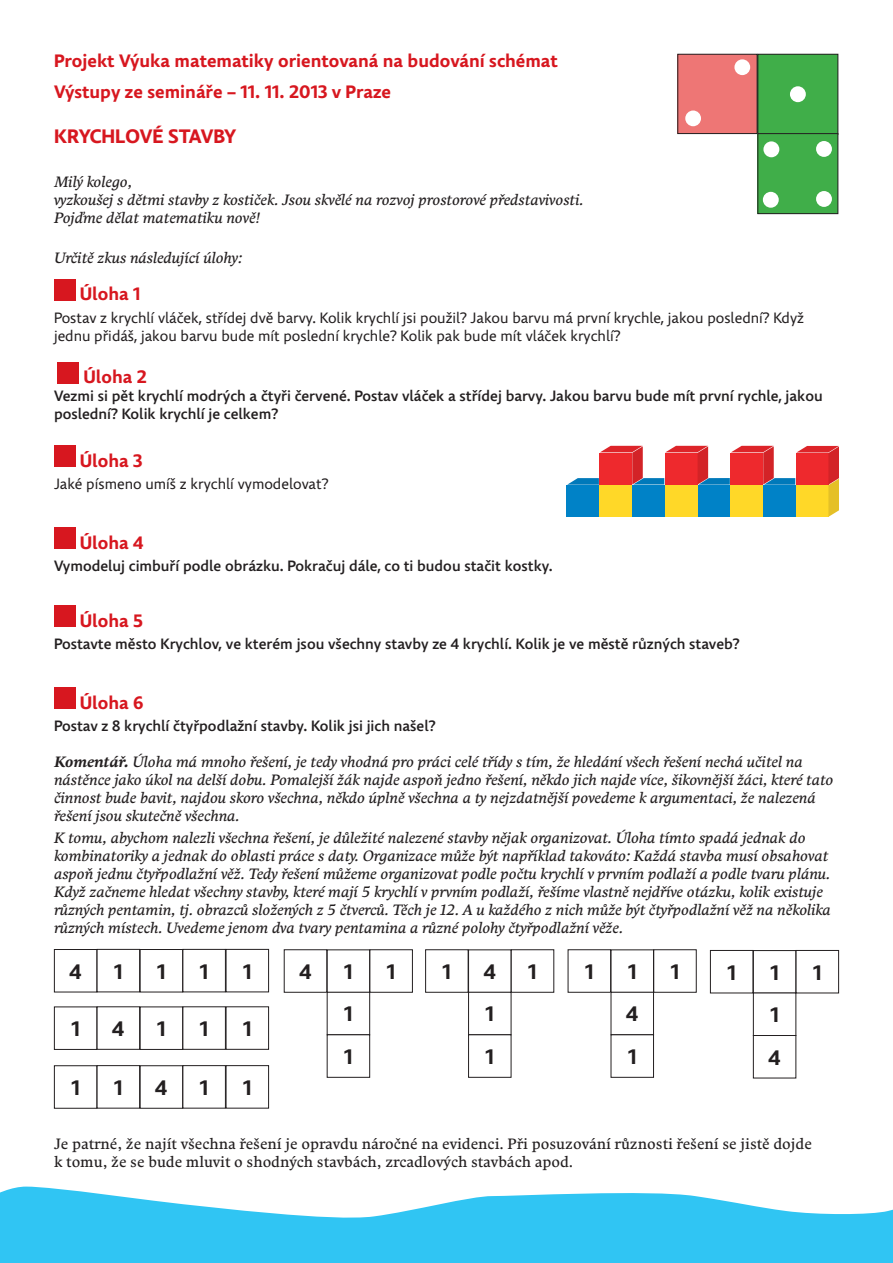
<style>
.page{position:relative;width:893px;height:1263px;background:#fff}
.page>*{position:absolute;margin:0;border:0;box-sizing:border-box;transform-origin:0 0}
.t1{font:700 21px/42.5px "Comenia Sans";color:#231f20}
.t2{font:700 19.5px "Comenia Sans";letter-spacing:.005em;color:#d7171f}
.t3{font:700 18px/30.2px "Comenia Sans";color:#d7171f}
.t4{font:italic 15px/18px "Comenia Serif";color:#231f20}
.t5{font:500 15px/18px "Comenia Sans";color:#231f20}
.t6{font:15px/18px "Comenia Sans";color:#231f20}
.t7{font:15px/18px "Comenia Serif";color:#231f20}
.s1{font-weight:700}
</style>
<div class="page">
<div style="left:54px;top:279px;width:21px;height:21px;background:#d7171f"></div>
<div style="left:58px;top:362px;width:21px;height:21px;background:#d7171f"></div>
<div style="left:54px;top:445px;width:21px;height:22px;background:#d7171f"></div>
<div style="left:54px;top:527px;width:21px;height:22px;background:#d7171f"></div>
<div style="left:54px;top:605px;width:21px;height:22px;background:#d7171f"></div>
<div style="left:54px;top:687px;width:21px;height:22px;background:#d7171f"></div>
<svg style="left:567px;top:446px;width:272px;height:71px"></svg>
<div style="left:54px;top:1006px;width:43px;height:44px;border:1px solid #231f20"></div>
<div style="left:97px;top:1006px;width:43px;height:44px;border:1px solid #231f20"></div>
<div style="left:140px;top:1006px;width:43px;height:44px;border:1px solid #231f20"></div>
<div style="left:183px;top:1006px;width:43px;height:44px;border:1px solid #231f20"></div>
<div style="left:226px;top:1006px;width:43px;height:44px;border:1px solid #231f20"></div>
<div style="left:327px;top:949px;width:43px;height:44px;border:1px solid #231f20"></div>
<div style="left:369px;top:949px;width:44px;height:44px;border:1px solid #231f20"></div>
<div style="left:327px;top:992px;width:43px;height:43px;border:1px solid #231f20"></div>
<div style="left:327px;top:1034px;width:43px;height:44px;border:1px solid #231f20"></div>
<div style="left:284px;top:949px;width:43px;height:44px;border:1px solid #231f20"></div>
<div style="left:54px;top:949px;width:43px;height:43px;border:1px solid #231f20"></div>
<div style="left:97px;top:949px;width:43px;height:43px;border:1px solid #231f20"></div>
<div style="left:140px;top:949px;width:43px;height:43px;border:1px solid #231f20"></div>
<div style="left:183px;top:949px;width:43px;height:43px;border:1px solid #231f20"></div>
<div style="left:226px;top:949px;width:43px;height:43px;border:1px solid #231f20"></div>
<div style="left:753px;top:950px;width:43px;height:43px;border:1px solid #231f20"></div>
<div style="left:796px;top:950px;width:43px;height:43px;border:1px solid #231f20"></div>
<div style="left:753px;top:992px;width:43px;height:44px;border:1px solid #231f20"></div>
<div style="left:753px;top:1035px;width:43px;height:43px;border:1px solid #231f20"></div>
<div style="left:710px;top:950px;width:43px;height:43px;border:1px solid #231f20"></div>
<div style="left:653px;top:949px;width:44px;height:44px;border:1px solid #231f20"></div>
<div style="left:611px;top:992px;width:43px;height:43px;border:1px solid #231f20"></div>
<div style="left:611px;top:1034px;width:43px;height:44px;border:1px solid #231f20"></div>
<div style="left:568px;top:949px;width:43px;height:44px;border:1px solid #231f20"></div>
<div style="left:54px;top:1065px;width:43px;height:43px;border:1px solid #231f20"></div>
<div style="left:97px;top:1065px;width:43px;height:43px;border:1px solid #231f20"></div>
<div style="left:140px;top:1065px;width:43px;height:43px;border:1px solid #231f20"></div>
<div style="left:183px;top:1065px;width:43px;height:43px;border:1px solid #231f20"></div>
<div style="left:226px;top:1065px;width:43px;height:43px;border:1px solid #231f20"></div>
<div style="left:468px;top:949px;width:43px;height:44px;border:1px solid #231f20"></div>
<div style="left:511px;top:949px;width:43px;height:44px;border:1px solid #231f20"></div>
<div style="left:468px;top:992px;width:43px;height:43px;border:1px solid #231f20"></div>
<div style="left:468px;top:1034px;width:43px;height:44px;border:1px solid #231f20"></div>
<div style="left:425px;top:949px;width:43px;height:44px;border:1px solid #231f20"></div>
<svg style="left:0;top:1186px;width:893px;height:77px;fill:#30c5f3"></svg>
<div style="left:758px;top:54px;width:80px;height:80px;background:#40ae49"></div>
<div style="left:757px;top:54px;width:81px;height:81px;border:1px solid #231f20"></div>
<div style="left:758px;top:134px;width:80px;height:80px;background:#40ae49"></div>
<div style="left:757px;top:133px;width:81px;height:81px;border:1px solid #231f20"></div>
<div style="left:790px;top:86px;width:16px;height:16px;background:#fff;border-radius:50%"></div>
<div style="left:763px;top:192px;width:16px;height:16px;background:#fff;border-radius:50%"></div>
<div style="left:816px;top:141px;width:16px;height:16px;background:#fff;border-radius:50%"></div>
<div style="left:763px;top:141px;width:16px;height:16px;background:#fff;border-radius:50%"></div>
<div style="left:816px;top:191px;width:16px;height:16px;background:#fff;border-radius:50%"></div>
<div style="left:678px;top:54px;width:79px;height:80px;background:#ee7675"></div>
<div style="left:677px;top:54px;width:80px;height:80px;border:1px solid #231f20"></div>
<div style="left:685px;top:111px;width:16px;height:15px;background:#fff;border-radius:50%"></div>
<div style="left:734px;top:59px;width:16px;height:16px;background:#fff;border-radius:50%"></div>
<p class="t3" style="left:54px;top:47px;width:505px">Projekt Výuka matematiky orientovaná na budování schémat<br>Výstupy ze semináře – 11. 11. 2013 v Praze</p>
<h2 class="t2" style="left:54px;top:124px;width:184px">Krychlové stavby</h2>
<p class="t4" style="left:54px;top:173px;width:531px">Milý kolego,<br>vyzkoušej s dětmi stavby z kostiček. Jsou skvělé na rozvoj prostorové představivosti.<br>Pojďme dělat matematiku nově!</p>
<p class="t4" style="left:54px;top:248px;width:190px">Určitě zkus následující úlohy:</p>
<p class="t3" style="left:80px;top:279px;width:62px">Úloha 1</p>
<p class="t6" style="left:54px;top:309px;width:751px">Postav z krychlí vláček, střídej dvě barvy. Kolik krychlí jsi použil? Jakou barvu má první krychle, jakou poslední? Když jednu přidáš, jakou barvu bude mít poslední krychle? Kolik pak bude mít vláček krychlí?</p>
<p class="t3" style="left:83px;top:363px;width:65px">Úloha 2</p>
<p class="t5" style="left:54px;top:388px;width:770px">Vezmi si pět krychlí modrých a čtyři červené. Postav vláček a střídej barvy. Jakou barvu bude mít první rychle, jakou poslední? Kolik krychlí je celkem?</p>
<p class="t3" style="left:80px;top:446px;width:64px">Úloha 3</p>
<p class="t6" style="left:54px;top:475px;width:276px">Jaké písmeno umíš z krychlí vymodelovat?</p>
<p class="t3" style="left:80px;top:528px;width:65px">Úloha 4</p>
<p class="t5" style="left:54px;top:557px;width:500px">Vymodeluj cimbuří podle obrázku. Pokračuj dále, co ti budou stačit kostky.</p>
<p class="t3" style="left:80px;top:606px;width:65px">Úloha 5</p>
<p class="t5" style="left:54px;top:635px;width:687px">Postavte město Krychlov, ve kterém jsou všechny stavby ze 4 krychlí. Kolik je ve městě různých staveb?</p>
<p class="t3" style="left:80px;top:688px;width:65px">Úloha 6</p>
<p class="t5" style="left:54px;top:717px;width:383px">Postav z 8 krychlí čtyřpodlažní stavby. Kolik jsi jich našel?</p>
<p class="t4" style="left:54px;top:752px;width:781px"><span class="s1">Komentář.</span> Úloha má mnoho řešení, je tedy vhodná pro práci celé třídy s tím, že hledání všech řešení nechá učitel na nástěnce jako úkol na delší dobu. Pomalejší žák najde aspoň jedno řešení, někdo jich najde více, šikovnější žáci, které tato činnost bude bavit, najdou skoro všechna, někdo úplně všechna a ty nejzdatnější povedeme k argumentaci, že nalezená řešení jsou skutečně všechna.</p>
<p class="t4" style="left:54px;top:829px;width:778px">K tomu, abychom nalezli všechna řešení, je důležité nalezené stavby nějak organizovat. Úloha tímto spadá jednak do kombinatoriky a jednak do oblasti práce s daty. Organizace může být například takováto: Každá stavba musí obsahovat aspoň jednu čtyřpodlažní věž. Tedy řešení můžeme organizovat podle počtu krychlí v prvním podlaží a podle tvaru plánu.<br>Když začneme hledat všechny stavby, které mají 5 krychlí v prvním podlaží, řešíme vlastně nejdříve otázku, kolik existuje různých pentamin, tj. obrazců složených z 5 čtverců. Těch je 12. A u každého z nich může být čtyřpodlažní věž na několika různých místech. Uvedeme jenom dva tvary pentamina a různé polohy čtyřpodlažní věže.</p>
<h1 class="t1" style="left:70px;top:951px;width:14px">4</h1>
<h1 class="t1" style="left:114px;top:950px;width:10px">1</h1>
<h1 class="t1" style="left:157px;top:951px;width:10px">1</h1>
<h1 class="t1" style="left:200px;top:950px;width:10px">1</h1>
<h1 class="t1" style="left:243px;top:950px;width:10px">1</h1>
<h1 class="t1" style="left:299px;top:951px;width:14px">4</h1>
<h1 class="t1" style="left:770px;top:952px;width:10px">1</h1>
<h1 class="t1" style="left:813px;top:952px;width:10px">1</h1>
<h1 class="t1" style="left:768px;top:994px;width:14px">1<br>4</h1>
<h1 class="t1" style="left:344px;top:951px;width:10px">1</h1>
<h1 class="t1" style="left:387px;top:951px;width:10px">1</h1>
<h1 class="t1" style="left:344px;top:993px;width:10px">1<br>1</h1>
<h1 class="t1" style="left:443px;top:951px;width:10px">1</h1>
<h1 class="t1" style="left:484px;top:951px;width:14px">4</h1>
<h1 class="t1" style="left:528px;top:951px;width:10px">1</h1>
<h1 class="t1" style="left:486px;top:993px;width:10px">1<br>1</h1>
<h1 class="t1" style="left:585px;top:951px;width:10px">1</h1>
<h1 class="t1" style="left:628px;top:951px;width:10px">1</h1>
<h1 class="t1" style="left:671px;top:951px;width:10px">1</h1>
<h1 class="t1" style="left:727px;top:952px;width:10px">1</h1>
<h1 class="t1" style="left:626px;top:993px;width:14px">4<br>1</h1>
<h1 class="t1" style="left:71px;top:1008px;width:10px">1</h1>
<h1 class="t1" style="left:112px;top:1008px;width:14px">4</h1>
<h1 class="t1" style="left:157px;top:1008px;width:10px">1</h1>
<h1 class="t1" style="left:200px;top:1008px;width:10px">1</h1>
<h1 class="t1" style="left:243px;top:1008px;width:10px">1</h1>
<h1 class="t1" style="left:71px;top:1067px;width:10px">1</h1>
<h1 class="t1" style="left:114px;top:1067px;width:10px">1</h1>
<h1 class="t1" style="left:155px;top:1067px;width:14px">4</h1>
<h1 class="t1" style="left:200px;top:1067px;width:10px">1</h1>
<h1 class="t1" style="left:243px;top:1067px;width:10px">1</h1>
<p class="t7" style="left:54px;top:1134px;width:759px">Je patrné, že najít všechna řešení je opravdu náročné na evidenci. Při posuzování různosti řešení se jistě dojde k tomu, že se bude mluvit o shodných stavbách, zrcadlových stavbách apod.</p>
</div>
